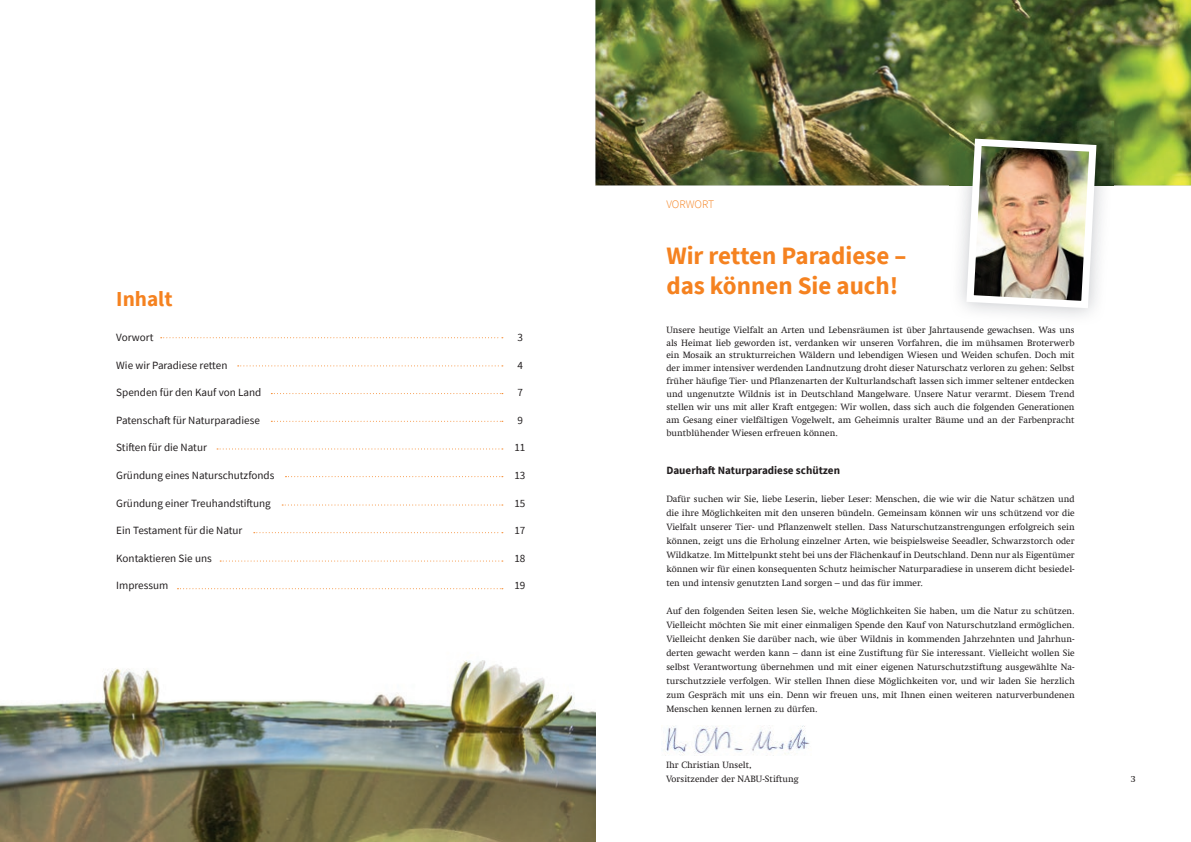
<style>
.page{position:relative;width:1191px;height:842px;background:#fff}
.page>*{position:absolute;margin:0;border:0;box-sizing:border-box;transform-origin:0 0}
.t1{font:700 25px/30px "Source Sans Pro";color:#f58220}
.t2{font:700 21.3px "Source Sans Pro";color:#f58220}
.t3{font:300 11.5px "Source Sans Pro";letter-spacing:-.005em;color:#f58220}
.t4{font:11.1px "Source Sans Pro";color:#231f20}
.t5{font:700 11.1px "Source Sans Pro";color:#231f20}
.t6{font:9.2px/14px "Swift Com";color:#231f20;text-align:justify}
</style>
<div class="page">
<img style="left:665px;top:725px;width:145px;height:30px">
<img style="left:0;top:660px;width:595px;height:182px">
<svg style="left:161px;top:337px;width:342px;height:1px"></svg>
<svg style="left:238px;top:365px;width:265px;height:1px"></svg>
<svg style="left:271px;top:393px;width:232px;height:1px"></svg>
<svg style="left:271px;top:421px;width:232px;height:1px"></svg>
<svg style="left:217px;top:448px;width:286px;height:1px"></svg>
<svg style="left:285px;top:476px;width:218px;height:1px"></svg>
<svg style="left:282px;top:504px;width:221px;height:1px"></svg>
<svg style="left:254px;top:532px;width:249px;height:1px"></svg>
<svg style="left:220px;top:560px;width:283px;height:1px"></svg>
<svg style="left:177px;top:588px;width:326px;height:1px"></svg>
<img style="left:595px;top:0;width:596px;height:185px">
<img style="left:949px;top:122px;width:164px;height:194px">
<img style="left:962px;top:135px;width:138px;height:177px">
<h2 class="t2" style="left:116px;top:284px;width:58px">Inhalt</h2>
<p class="t4" style="left:116px;top:330px;width:39px">Vorwort</p>
<p class="t4" style="left:517px;top:330px;width:7px">3</p>
<p class="t4" style="left:116px;top:358px;width:113px">Wie wir Paradiese retten</p>
<p class="t4" style="left:517px;top:358px;width:7px">4</p>
<p class="t4" style="left:116px;top:385px;width:147px">Spenden für den Kauf von Land</p>
<p class="t4" style="left:517px;top:385px;width:7px">7</p>
<p class="t4" style="left:116px;top:413px;width:145px">Patenschaft für Naturparadiese</p>
<p class="t4" style="left:517px;top:413px;width:7px">9</p>
<p class="t4" style="left:116px;top:441px;width:92px">Stiften für die Natur</p>
<p class="t4" style="left:514px;top:441px;width:13px">11</p>
<p class="t4" style="left:116px;top:468px;width:160px">Gründung eines Naturschutzfonds</p>
<p class="t4" style="left:514px;top:468px;width:13px">13</p>
<p class="t4" style="left:116px;top:496px;width:156px">Gründung einer Treuhandstiftung</p>
<p class="t4" style="left:514px;top:496px;width:13px">15</p>
<p class="t4" style="left:116px;top:523px;width:128px">Ein Testament für die Natur</p>
<p class="t4" style="left:514px;top:523px;width:13px">17</p>
<p class="t4" style="left:116px;top:551px;width:97px">Kontaktieren Sie uns</p>
<p class="t4" style="left:514px;top:551px;width:13px">18</p>
<p class="t4" style="left:116px;top:579px;width:54px">Impressum</p>
<p class="t4" style="left:514px;top:579px;width:13px">19</p>
<p class="t3" style="left:666px;top:197px;width:49px">VORWORT</p>
<h1 class="t1" style="left:666px;top:240px;width:241px">Wir retten Paradiese – das können Sie auch!</h1>
<p class="t6" style="left:666px;top:323px;width:410px;line-height:12.9px">Unsere heutige Vielfalt an Arten und Lebensräumen ist über Jahrtausende gewachsen. Was uns als Heimat lieb geworden ist, verdanken wir unseren Vorfahren, die im mühsamen Broterwerb ein Mosaik an strukturreichen Wäldern und lebendigen Wiesen und Weiden schufen. Doch mit der immer intensiver werdenden Landnutzung droht dieser Naturschatz verloren zu gehen: Selbst früher häufige Tier- und Pflanzenarten der Kulturlandschaft lassen sich immer seltener entdecken und ungenutzte Wildnis ist in Deutschland Mangelware. Unsere Natur verarmt. Diesem Trend stellen wir uns mit aller Kraft entgegen: Wir wollen, dass sich auch die folgenden Generationen am Gesang einer vielfältigen Vogelwelt, am Geheimnis uralter Bäume und an der Farbenpracht buntblühender Wiesen erfreuen können.</p>
<p class="t5" style="left:666px;top:462px;width:175px">Dauerhaft Naturparadiese schützen</p>
<p class="t6" style="left:666px;top:492px;width:410px">Dafür suchen wir Sie, liebe Leserin, lieber Leser: Menschen, die wie wir die Natur schätzen und die ihre Möglichkeiten mit den unseren bündeln. Gemeinsam können wir uns schützend vor die Vielfalt unserer Tier- und Pflanzenwelt stellen. Dass Naturschutzanstrengungen erfolgreich sein können, zeigt uns die Erholung einzelner Arten, wie beispielsweise Seeadler, Schwarzstorch oder Wildkatze. Im Mittelpunkt steht bei uns der Flächenkauf in Deutschland. Denn nur als Eigentümer können wir für einen konsequenten Schutz heimischer Naturparadiese in unserem dicht besiedel&shy;ten und intensiv genutzten Land sorgen – und das für immer.</p>
<p class="t6" style="left:666px;top:604px;width:410px">Auf den folgenden Seiten lesen Sie, welche Möglichkeiten Sie haben, um die Natur zu schützen.<br>Vielleicht möchten Sie mit einer einmaligen Spende den Kauf von Naturschutzland ermöglichen.<br>Vielleicht denken Sie darüber nach, wie über Wildnis in kommenden Jahrzehnten und Jahrhun&shy;derten gewacht werden kann – dann ist eine Zustiftung für Sie interessant. Vielleicht wollen Sie selbst Verantwortung übernehmen und mit einer eigenen Naturschutzstiftung ausgewählte Na&shy;turschutzziele verfolgen. Wir stellen Ihnen diese Möglichkeiten vor, und wir laden Sie herzlich zum Gespräch mit uns ein. Denn wir freuen uns, mit Ihnen einen weiteren naturverbundenen Menschen kennen lernen zu dürfen.</p>
<p class="t6" style="left:666px;top:758px;width:134px">Ihr Christian Unselt,<br>Vorsitzender der NABU-Stiftung</p>
<p class="t6" style="left:1130px;top:772px;width:6px">3</p>
</div>
